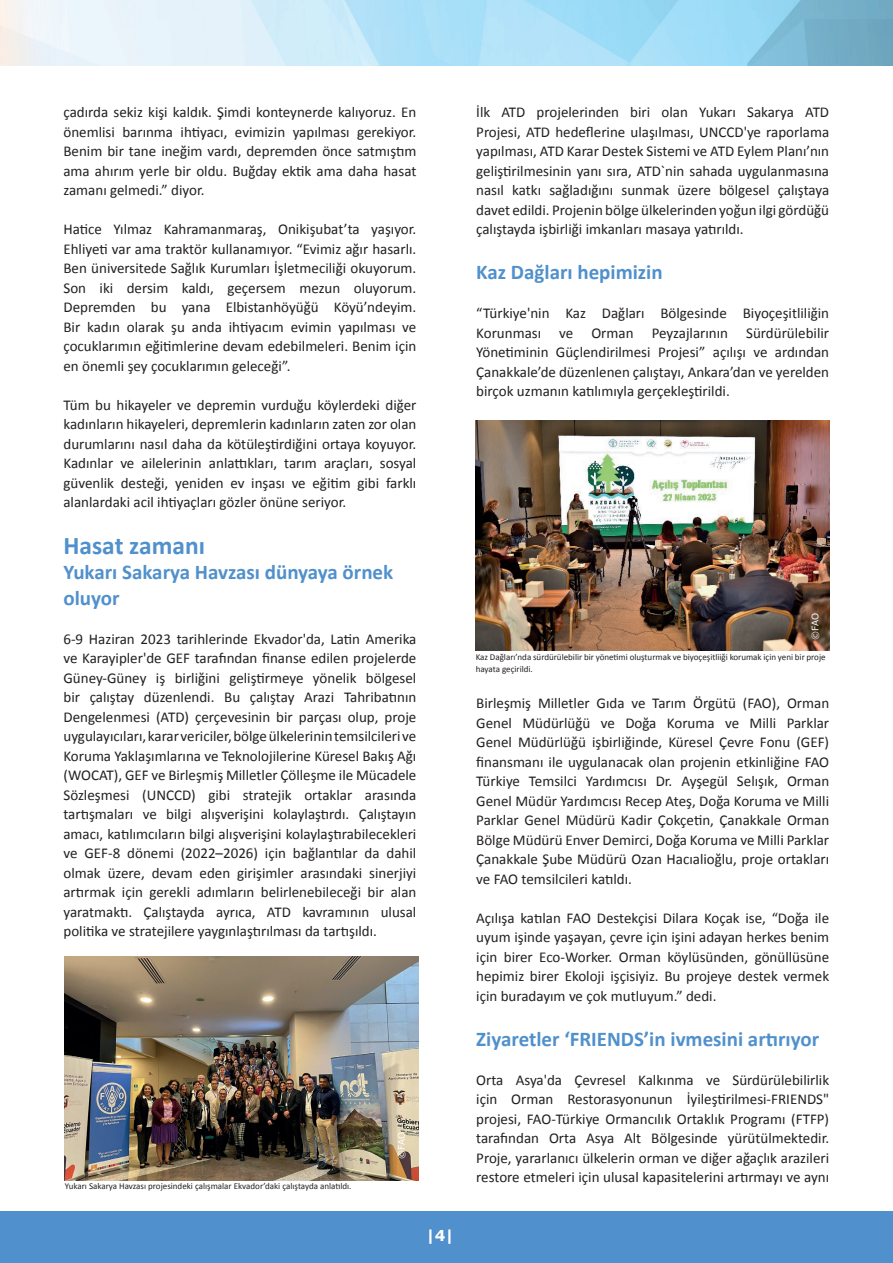
<style>
.page{position:relative;width:893px;height:1263px;background:#fff}
.page>*{position:absolute;margin:0;border:0;box-sizing:border-box;transform-origin:0 0}
.t1{font:700 25.5px "Calibri";color:#5090cc}
.t2{font:700 21px/25.5px "Calibri";color:#5090cc}
.t3{font:15px/19.5px "Calibri";color:#231f20;text-align:justify}
.t4{font:700 15px "Verdana";color:#fff}
.t5{font:9px/12px "Calibri";color:#231f20}
.t6{font:9px "Verdana";letter-spacing:-.025em;color:#fff}
</style>
<div class="page">
<img style="left:0;top:0;width:893px;height:66px">
<div style="left:0;top:1212px;width:893px;height:51px;background:#5090cc"></div>
<img style="left:64px;top:956px;width:354px;height:224px">
<img style="left:476px;top:421px;width:353px;height:229px">
<p class="t3" style="left:63px;top:102px;width:354px">çadırda sekiz kişi kaldık. Şimdi konteynerde kalıyoruz. En önemlisi barınma ihtiyacı, evimizin yapılması gerekiyor.<br>Benim bir tane ineğim vardı, depremden önce satmıştım ama ahırım yerle bir oldu. Buğday ektik ama daha hasat zamanı gelmedi.” diyor.</p>
<p class="t3" style="left:63px;top:219px;width:354px">Hatice Yılmaz Kahramanmaraş, Onikişubat’ta yaşıyor.<br>Ehliyeti var ama traktör kullanamıyor. “Evimiz ağır hasarlı.<br>Ben üniversitede Sağlık Kurumları İşletmeciliği okuyorum.<br>Son iki dersim kaldı, geçersem mezun oluyorum.<br>Depremden bu yana Elbistanhöyüğü Köyü’ndeyim.<br>Bir kadın olarak şu anda ihtiyacım evimin yapılması ve çocuklarımın eğitimlerine devam edebilmeleri. Benim için en önemli şey çocuklarımın geleceği”.</p>
<p class="t3" style="left:63px;top:395px;width:354px">Tüm bu hikayeler ve depremin vurduğu köylerdeki diğer kadınların hikayeleri, depremlerin kadınların zaten zor olan durumlarını nasıl daha da kötüleştirdiğini ortaya koyuyor.<br>Kadınlar ve ailelerinin anlattıkları, tarım araçları, sosyal güvenlik desteği, yeniden ev inşası ve eğitim gibi farklı alanlardaki acil ihtiyaçları gözler önüne seriyor.</p>
<h1 class="t1" style="left:63px;top:529px;width:143px">Hasat zamanı</h1>
<h2 class="t2" style="left:63px;top:559px;width:331px">Yukarı Sakarya Havzası dünyaya örnek oluyor</h2>
<p class="t3" style="left:63px;top:629px;width:354px">6-9 Haziran 2023 tarihlerinde Ekvador'da, Latin Amerika ve Karayipler'de GEF tarafından finanse edilen projelerde Güney-Güney iş birliğini geliştirmeye yönelik bölgesel bir çalıştay düzenlendi. Bu çalıştay Arazi Tahribatının Dengelenmesi (ATD) çerçevesinin bir parçası olup, proje uygulayıcıları, karar vericiler, bölge ülkelerinin temsilcileri ve Koruma Yaklaşımlarına ve Teknolojilerine Küresel Bakış Ağı (WOCAT), GEF ve Birleşmiş Milletler Çölleşme ile Mücadele Sözleşmesi (UNCCD) gibi stratejik ortaklar arasında tartışmaları ve bilgi alışverişini kolaylaştırdı. Çalıştayın amacı, katılımcıların bilgi alışverişini kolaylaştırabilecekleri ve GEF-8 dönemi (2022–2026) için bağlantılar da dahil olmak üzere, devam eden girişimler arasındaki sinerjiyi artırmak için gerekli adımların belirlenebileceği bir alan yaratmaktı. Çalıştayda ayrıca, ATD kavramının ulusal politika ve stratejilere yaygınlaştırılması da tartışıldı.</p>
<p class="t5" style="left:65px;top:1180px;width:288px">Yukarı Sakarya Havzası projesindeki çalışmalar Ekvador’daki çalıştayda anlatıldı.</p>
<p class="t6" style="left:395px;top:1159px;width:28px;rotate:-90deg">©️ FAO</p>
<p class="t4" style="left:427px;top:1225px;width:28px">|4|</p>
<p class="t3" style="left:476px;top:102px;width:354px">İlk ATD projelerinden biri olan Yukarı Sakarya ATD Projesi, ATD hedeflerine ulaşılması, UNCCD'ye raporlama yapılması, ATD Karar Destek Sistemi ve ATD Eylem Planı’nın geliştirilmesinin yanı sıra, ATD`nin sahada uygulanmasına nasıl katkı sağladığını sunmak üzere bölgesel çalıştaya davet edildi. Projenin bölge ülkelerinden yoğun ilgi gördüğü çalıştayda işbirliği imkanları masaya yatırıldı.</p>
<h2 class="t2" style="left:476px;top:259px;width:188px">Kaz Dağları hepimizin</h2>
<p class="t3" style="left:476px;top:303px;width:354px">“Türkiye'nin Kaz Dağları Bölgesinde Biyoçeşitliliğin Korunması ve Orman Peyzajlarının Sürdürülebilir Yönetiminin Güçlendirilmesi Projesi” açılışı ve ardından Çanakkale’de düzenlenen çalıştayı, Ankara’dan ve yerelden birçok uzmanın katılımıyla gerçekleştirildi.</p>
<p class="t6" style="left:809px;top:640px;width:28px;rotate:-90deg">©️ FAO</p>
<p class="t5" style="left:476px;top:651px;width:351px">Kaz Dağları’nda sürdürülebilir bir yönetimi oluşturmak ve biyoçeşitliiği korumak için yeni bir proje hayata geçirildi.</p>
<p class="t3" style="left:476px;top:693px;width:354px">Birleşmiş Milletler Gıda ve Tarım Örgütü (FAO), Orman Genel Müdürlüğü ve Doğa Koruma ve Milli Parklar Genel Müdürlüğü işbirliğinde, Küresel Çevre Fonu (GEF) finansmanı ile uygulanacak olan projenin etkinliğine FAO Türkiye Temsilci Yardımcısı Dr. Ayşegül Selışık, Orman Genel Müdür Yardımcısı Recep Ateş, Doğa Koruma ve Milli Parklar Genel Müdürü Kadir Çokçetin, Çanakkale Orman Bölge Müdürü Enver Demirci, Doğa Koruma ve Milli Parklar Çanakkale Şube Müdürü Ozan Hacıalioğlu, proje ortakları ve FAO temsilcileri katıldı.</p>
<p class="t3" style="left:476px;top:908px;width:354px">Açılışa katılan FAO Destekçisi Dilara Koçak ise, “Doğa ile uyum işinde yaşayan, çevre için işini adayan herkes benim için birer Eco-Worker. Orman köylüsünden, gönüllüsüne hepimiz birer Ekoloji işçisiyiz. Bu projeye destek vermek için buradayım ve çok mutluyum.” dedi.</p>
<h2 class="t2" style="left:476px;top:1026px;width:344px">Ziyaretler ‘FRIENDS’in ivmesini artırıyor</h2>
<p class="t3" style="left:476px;top:1070px;width:354px">Orta Asya'da Çevresel Kalkınma ve Sürdürülebilirlik için Orman Restorasyonunun İyileştirilmesi-FRIENDS" projesi, FAO-Türkiye Ormancılık Ortaklık Programı (FTFP) tarafından Orta Asya Alt Bölgesinde yürütülmektedir.<br>Proje, yararlanıcı ülkelerin orman ve diğer ağaçlık arazileri restore etmeleri için ulusal kapasitelerini artırmayı ve aynı</p>
</div>
